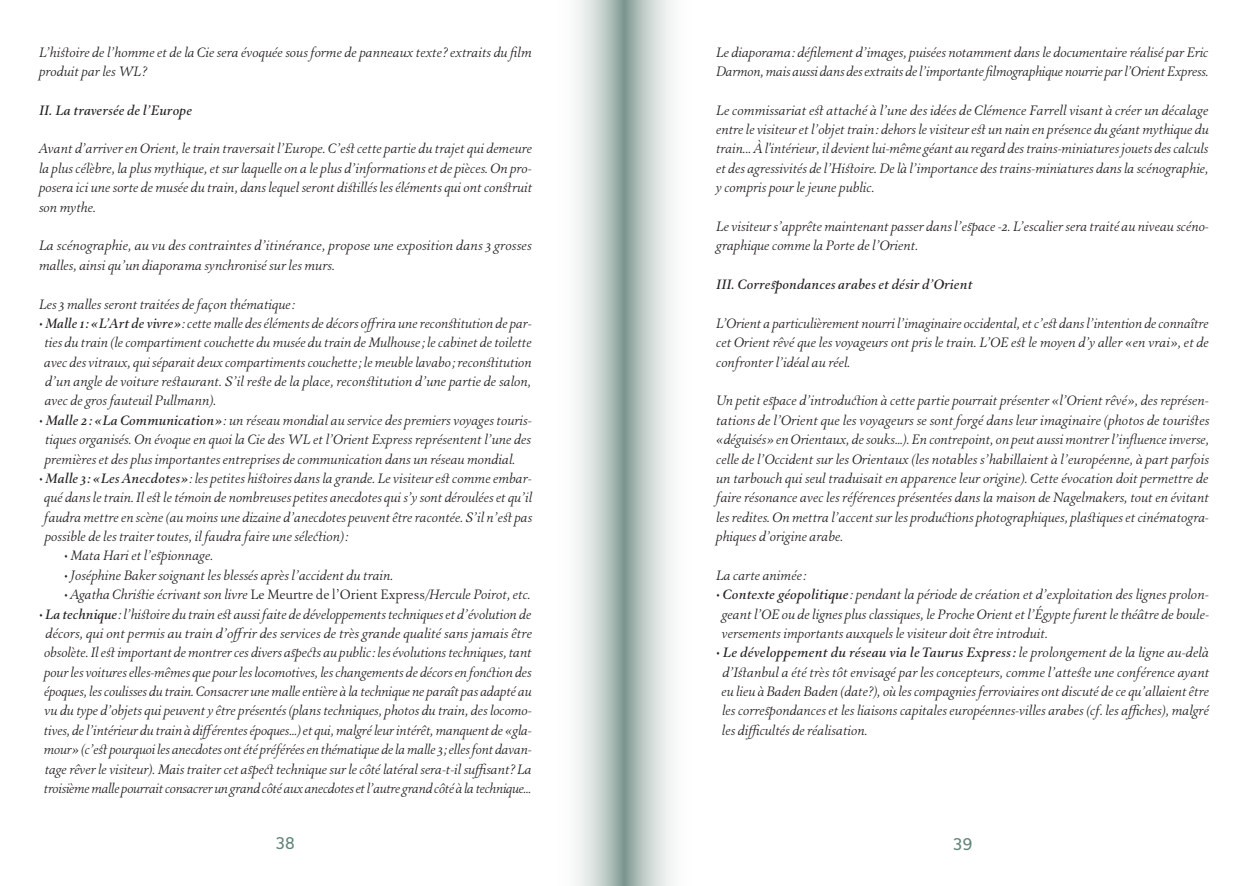
<style>
.page{position:relative;width:1248px;height:886px;background:#fff}
.page>*{position:absolute;margin:0;border:0;box-sizing:border-box;transform-origin:0 0}
.t1{font:17.5px "Mondara Lineal Delta";color:#608479}
.Style_de_paragraphe_1{font:italic 16.88px/19.4px "Mondara Serif";color:#231f20;text-align:justify}
.Style_de_paragraphe_1-2{font:italic 500 16.88px "Mondara Serif";color:#231f20}
.s1{font-style:normal}
.s2{font-weight:500}
</style>
<div class="page">
<svg style="left:576px;top:0;width:48px;height:886px;background:#c6d1ce"></svg>
<svg style="left:624px;top:0;width:49px;height:886px;background:#c3cfcc"></svg>
<p class="Style_de_paragraphe_1" style="left:39px;top:44px;width:494px">L’histoire de l’homme et de la Cie sera évoquée sous forme de panneaux texte? extraits du film produit par les WL?</p>
<p class="Style_de_paragraphe_1-2" style="left:39px;top:99px;width:155px">II. La traversée de l’Europe</p>
<p class="Style_de_paragraphe_1" style="left:39px;top:141px;width:494px">Avant d’arriver en Orient, le train traversait l’Europe. C’est cette partie du trajet qui demeure la plus célèbre, la plus mythique, et sur laquelle on a le plus d’informations et de pièces. On pro&shy;posera ici une sorte de musée du train, dans lequel seront distillés les éléments qui ont construit son mythe.</p>
<p class="Style_de_paragraphe_1" style="left:39px;top:238px;width:494px">La scénographie, au vu des contraintes d’itinérance, propose une exposition dans 3 grosses malles, ainsi qu’un diaporama synchronisé sur les murs.</p>
<p class="Style_de_paragraphe_1" style="left:39px;top:296px;width:258px">Les 3 malles seront traitées de façon thématique:</p>
<p class="Style_de_paragraphe_1" style="left:44px;top:315px;width:489px;text-indent:-5px"><span class="s1">٠</span> <span class="s2">Malle 1: «L’Art de vivre»</span>: cette malle des éléments de décors offrira une reconstitution de par&shy;ties du train (le compartiment couchette du musée du train de Mulhouse; le cabinet de toilette avec des vitraux, qui séparait deux compartiments couchette; le meuble lavabo; reconstitution d’un angle de voiture restaurant. S’il reste de la place, reconstitution d’une partie de salon, avec de gros fauteuil Pullmann).</p>
<p class="Style_de_paragraphe_1" style="left:45px;top:412px;width:488px;text-indent:-6px"><span class="s1">٠</span> <span class="s2">Malle 2: «La Communication»</span>: un réseau mondial au service des premiers voyages touris&shy;tiques organisés. On évoque en quoi la Cie des WL et l’Orient Express représentent l’une des premières et des plus importantes entreprises de communication dans un réseau mondial.</p>
<p class="Style_de_paragraphe_1" style="left:44px;top:470px;width:489px;text-indent:-5px"><span class="s1">٠</span> <span class="s2">Malle 3: «Les Anecdotes»</span>: les petites histoires dans la grande. Le visiteur est comme embar&shy;qué dans le train. Il est le témoin de nombreuses petites anecdotes qui s’y sont déroulées et qu’il faudra mettre en scène (au moins une dizaine d’anecdotes peuvent être racontée. S’il n’est pas possible de les traiter toutes, il faudra faire une sélection):</p>
<p class="Style_de_paragraphe_1" style="left:64px;top:548px;width:151px"><span class="s1">٠</span> Mata Hari et l’espionnage.</p>
<p class="Style_de_paragraphe_1" style="left:64px;top:567px;width:331px"><span class="s1">٠</span> Joséphine Baker soignant les blessés après l’accident du train.</p>
<p class="Style_de_paragraphe_1" style="left:64px;top:587px;width:468px"><span class="s1">٠</span> Agatha Christie écrivant son livre <span class="s1">Le Meurtre de l’Orient Express</span>/Hercule Poirot, etc.</p>
<p class="Style_de_paragraphe_1" style="left:39px;top:606px;width:494px"><span class="s1">٠</span> <span class="s2">La technique</span>: l’histoire du train est aussi faite de développements techniques et d’évolution de décors, qui ont permis au train d’offrir des services de très grande qualité sans jamais être obsolète. Il est important de montrer ces divers aspects au public: les évolutions techniques, tant pour les voitures elles-mêmes que pour les locomotives, les changements de décors en fonction des époques, les coulisses du train. Consacrer une malle entière à la technique ne paraît pas adapté au vu du type d’objets qui peuvent y être présentés (plans techniques, photos du train, des locomo&shy;tives, de l’intérieur du train à différentes époques…) et qui, malgré leur intérêt, manquent de «gla&shy;mour» (c’est pourquoi les anecdotes ont été préférées en thématique de la malle 3; elles font davan&shy;tage rêver le visiteur). Mais traiter cet aspect technique sur le côté latéral sera-t-il suffisant? La troisième malle pourrait consacrer un grand côté aux anecdotes et l’autre grand côté à la technique…</p>
<p class="Style_de_paragraphe_1" style="left:716px;top:44px;width:494px">Le diaporama: défilement d’images, puisées notamment dans le documentaire réalisé par Eric<br>Darmon, mais aussi dans des extraits de l’importante filmographique nourrie par l’Orient Express.</p>
<p class="Style_de_paragraphe_1" style="left:716px;top:102px;width:494px">Le commissariat est attaché à l’une des idées de Clémence Farrell visant à créer un décalage entre le visiteur et l’objet train: dehors le visiteur est un nain en présence du géant mythique du train... À l'intérieur, il devient lui-même géant au regard des trains-miniatures jouets des calculs et des agressivités de l’Histoire. De là l’importance des trains-miniatures dans la scénographie, y compris pour le jeune public.</p>
<p class="Style_de_paragraphe_1" style="left:716px;top:219px;width:494px">Le visiteur s’apprête maintenant passer dans l’espace -2. L’escalier sera traité au niveau scéno&shy;graphique comme la Porte de l’Orient.</p>
<p class="Style_de_paragraphe_1-2" style="left:716px;top:273px;width:258px">III. Correspondances arabes et désir d’Orient</p>
<p class="Style_de_paragraphe_1" style="left:716px;top:315px;width:494px">L’Orient a particulièrement nourri l’imaginaire occidental, et c’est dans l’intention de connaître cet Orient rêvé que les voyageurs ont pris le train. L’OE est le moyen d’y aller «en vrai», et de confronter l’idéal au réel.</p>
<p class="Style_de_paragraphe_1" style="left:716px;top:393px;width:495px">Un petit espace d’introduction à cette partie pourrait présenter «l’Orient rêvé», des représen&shy;tations de l’Orient que les voyageurs se sont forgé dans leur imaginaire (photos de touristes «déguisés» en Orientaux, de souks…). En contrepoint, on peut aussi montrer l’influence inverse, celle de l’Occident sur les Orientaux (les notables s’habillaient à l’européenne, à part parfois un tarbouch qui seul traduisait en apparence leur origine). Cette évocation doit permettre de faire résonance avec les références présentées dans la maison de Nagelmakers, tout en évitant les redites. On mettra l’accent sur les productions photographiques, plastiques et cinématogra&shy;phiques d’origine arabe.</p>
<p class="Style_de_paragraphe_1" style="left:716px;top:567px;width:92px">La carte animée:</p>
<p class="Style_de_paragraphe_1" style="left:721px;top:587px;width:489px;text-indent:-6px"><span class="s1">٠</span> <span class="s2">Contexte géopolitique</span>: pendant la période de création et d’exploitation des lignes prolon&shy;geant l’OE ou de lignes plus classiques, le Proche Orient et l’Égypte furent le théâtre de boule&shy;versements importants auxquels le visiteur doit être introduit.</p>
<p class="Style_de_paragraphe_1" style="left:721px;top:645px;width:489px;text-indent:-5px"><span class="s1">٠</span> <span class="s2">Le développement du réseau via le Taurus Express:</span> le prolongement de la ligne au-delà d’Istanbul a été très tôt envisagé par les concepteurs, comme l’atteste une conférence ayant eu lieu à Baden Baden (date?), où les compagnies ferroviaires ont discuté de ce qu’allaient être les correspondances et les liaisons capitales européennes-villes arabes (cf. les affiches), malgré les difficultés de réalisation.</p>
<p class="t1" style="left:275px;top:833px;width:21px">38</p>
<p class="t1" style="left:952px;top:833px;width:21px">39</p>
</div>
